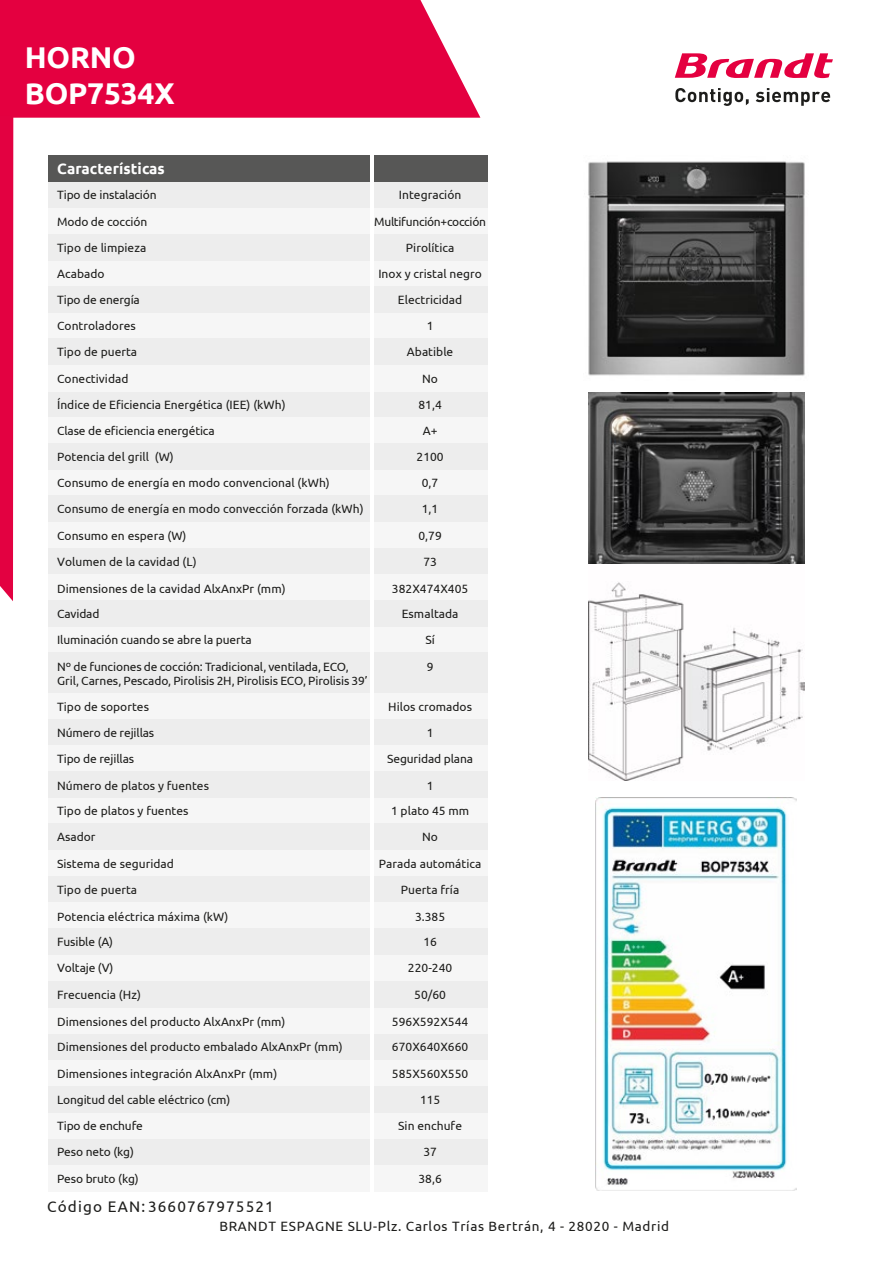
<style>
.page{position:relative;width:893px;height:1263px;background:#fff}
.page>*{position:absolute;margin:0;border:0;box-sizing:border-box;transform-origin:0 0}
.t1{font:700 30px/36px "Ubuntu";letter-spacing:-.01em;color:#fff}
.t2{font:15.3px "Ubuntu";letter-spacing:.075em;color:#1d1d1b}
.t3{font:700 15px "Ubuntu";letter-spacing:.005em;color:#fff}
.t4{font:13.5px "Ubuntu";letter-spacing:.05em;color:#1d1d1b}
.t5{font:12px/14.4px "Ubuntu";letter-spacing:.005em;color:#1d1d1b}
.t6{font:12px "Ubuntu";letter-spacing:-.02em;color:#1d1d1b}
</style>
<div class="page">
<svg style="left:675px;top:88px;width:74px;height:18px"></svg>
<svg style="left:756px;top:88px;width:74px;height:18px"></svg>
<svg style="left:675px;top:53px;width:158px;height:25px"></svg>
<div style="left:0;top:0;width:480px;height:118px;background:#e40040"></div>
<div style="left:0;top:115px;width:13px;height:486px;background:#e30141"></div>
<img style="left:595px;top:798px;width:202px;height:393px">
<img style="left:589px;top:582px;width:215px;height:198px">
<img style="left:588px;top:161px;width:217px;height:215px">
<img style="left:589px;top:393px;width:215px;height:171px">
<div style="left:49px;top:156px;width:439px;height:26px;background:#575756"></div>
<div style="left:49px;top:182px;width:439px;height:26px;background:#ededed"></div>
<div style="left:49px;top:208px;width:439px;height:27px;background:#f6f6f6"></div>
<div style="left:49px;top:260px;width:439px;height:26px;background:#f6f6f6"></div>
<div style="left:49px;top:234px;width:439px;height:26px;background:#ededed"></div>
<div style="left:49px;top:312px;width:439px;height:26px;background:#f6f6f6"></div>
<div style="left:49px;top:391px;width:439px;height:26px;background:#ededed"></div>
<div style="left:49px;top:339px;width:439px;height:26px;background:#ededed"></div>
<div style="left:49px;top:365px;width:439px;height:26px;background:#f6f6f6"></div>
<div style="left:49px;top:286px;width:439px;height:27px;background:#ededed"></div>
<div style="left:49px;top:418px;width:439px;height:26px;background:#f6f6f6"></div>
<div style="left:49px;top:469px;width:439px;height:26px;background:#f6f6f6"></div>
<div style="left:49px;top:443px;width:439px;height:26px;background:#ededed"></div>
<div style="left:49px;top:521px;width:439px;height:27px;background:#f6f6f6"></div>
<div style="left:49px;top:495px;width:439px;height:27px;background:#ededed"></div>
<div style="left:49px;top:548px;width:439px;height:26px;background:#ededed"></div>
<div style="left:49px;top:574px;width:439px;height:27px;background:#f6f6f6"></div>
<div style="left:49px;top:601px;width:439px;height:26px;background:#ededed"></div>
<div style="left:49px;top:627px;width:439px;height:26px;background:#f6f6f6"></div>
<div style="left:49px;top:652px;width:439px;height:42px;background:#ededed"></div>
<div style="left:49px;top:693px;width:439px;height:26px;background:#f6f6f6"></div>
<div style="left:49px;top:719px;width:439px;height:27px;background:#ededed"></div>
<div style="left:49px;top:746px;width:439px;height:26px;background:#f6f6f6"></div>
<div style="left:49px;top:797px;width:439px;height:26px;background:#f6f6f6"></div>
<div style="left:49px;top:771px;width:439px;height:27px;background:#ededed"></div>
<div style="left:49px;top:849px;width:439px;height:27px;background:#f6f6f6"></div>
<div style="left:49px;top:823px;width:439px;height:27px;background:#ededed"></div>
<div style="left:49px;top:876px;width:439px;height:26px;background:#ededed"></div>
<div style="left:49px;top:902px;width:439px;height:27px;background:#f6f6f6"></div>
<div style="left:49px;top:929px;width:439px;height:26px;background:#ededed"></div>
<div style="left:49px;top:955px;width:439px;height:26px;background:#f6f6f6"></div>
<div style="left:49px;top:1007px;width:439px;height:27px;background:#f6f6f6"></div>
<div style="left:49px;top:981px;width:439px;height:27px;background:#ededed"></div>
<div style="left:49px;top:1034px;width:439px;height:26px;background:#ededed"></div>
<div style="left:49px;top:1060px;width:439px;height:26px;background:#f6f6f6"></div>
<div style="left:49px;top:1086px;width:439px;height:27px;background:#ededed"></div>
<div style="left:49px;top:1113px;width:439px;height:26px;background:#f6f6f6"></div>
<div style="left:49px;top:1139px;width:439px;height:26px;background:#ededed"></div>
<div style="left:49px;top:1165px;width:439px;height:27px;background:#f6f6f6"></div>
<hr style="left:370px;top:146px;width:4px;height:1050px;background:#fff">
<h1 class="t1" style="left:25px;top:39px;width:151px">HORNO<br>BOP7534X</h1>
<p class="t3" style="left:57px;top:159px;width:109px">Características</p>
<p class="t5" style="left:57px;top:187px;width:101px">Tipo de instalación</p>
<p class="t5" style="left:399px;top:187px;width:64px">Integración</p>
<p class="t5" style="left:57px;top:214px;width:92px">Modo de cocción</p>
<p class="t5" style="left:57px;top:240px;width:91px">Tipo de limpieza</p>
<p class="t6" style="left:374px;top:214px;width:113px">Multifunción+cocción</p>
<p class="t5" style="left:406px;top:240px;width:50px">Pirolítica</p>
<p class="t5" style="left:57px;top:266px;width:49px">Acabado</p>
<p class="t5" style="left:378px;top:266px;width:105px">Inox y cristal negro</p>
<p class="t5" style="left:57px;top:292px;width:84px">Tipo de energía</p>
<p class="t5" style="left:398px;top:292px;width:66px">Electricidad</p>
<p class="t5" style="left:57px;top:319px;width:80px">Controladores</p>
<p class="t5" style="left:427px;top:319px;width:8px">1</p>
<p class="t5" style="left:57px;top:344px;width:82px">Tipo de puerta</p>
<p class="t5" style="left:407px;top:344px;width:48px">Abatible</p>
<p class="t5" style="left:57px;top:371px;width:73px">Conectividad</p>
<p class="t5" style="left:422px;top:371px;width:17px">No</p>
<p class="t5" style="left:57px;top:397px;width:230px">Índice de Eficiencia Energética (IEE) (kWh)</p>
<p class="t5" style="left:418px;top:397px;width:25px">81,4</p>
<p class="t5" style="left:57px;top:423px;width:159px">Clase de eficiencia energética</p>
<p class="t5" style="left:57px;top:450px;width:118px">Potencia del grill (W)</p>
<p class="t5" style="left:423px;top:423px;width:16px">A+</p>
<p class="t5" style="left:417px;top:450px;width:29px">2100</p>
<p class="t5" style="left:57px;top:475px;width:274px">Consumo de energía en modo convencional (kWh)</p>
<p class="t5" style="left:422px;top:475px;width:18px">0,7</p>
<p class="t5" style="left:57px;top:501px;width:308px">Consumo de energía en modo convección forzada (kWh)</p>
<p class="t5" style="left:422px;top:501px;width:18px">1,1</p>
<p class="t5" style="left:57px;top:528px;width:131px">Consumo en espera (W)</p>
<p class="t5" style="left:418px;top:528px;width:25px">0,79</p>
<p class="t5" style="left:57px;top:554px;width:141px">Volumen de la cavidad (L)</p>
<p class="t5" style="left:423px;top:554px;width:15px">73</p>
<p class="t5" style="left:57px;top:581px;width:230px">Dimensiones de la cavidad AlxAnxPr (mm)</p>
<p class="t5" style="left:392px;top:581px;width:78px">382X474X405</p>
<p class="t5" style="left:57px;top:606px;width:44px">Cavidad</p>
<p class="t5" style="left:402px;top:606px;width:58px">Esmaltada</p>
<p class="t5" style="left:57px;top:632px;width:196px">Iluminación cuando se abre la puerta</p>
<p class="t5" style="left:57px;top:659px;width:312px">Nº de funciones de cocción: Tradicional, ventilada, ECO,<br>Gril, Carnes, Pescado, Pirolisis 2H, Pirolisis ECO, Pirolisis 39’</p>
<p class="t5" style="left:425px;top:632px;width:11px">Sí</p>
<p class="t5" style="left:427px;top:659px;width:8px">9</p>
<p class="t5" style="left:57px;top:700px;width:93px">Tipo de soportes</p>
<p class="t5" style="left:388px;top:699px;width:85px">Hilos cromados</p>
<p class="t5" style="left:57px;top:725px;width:99px">Número de rejillas</p>
<p class="t5" style="left:427px;top:725px;width:8px">1</p>
<p class="t5" style="left:57px;top:751px;width:79px">Tipo de rejillas</p>
<p class="t5" style="left:57px;top:778px;width:153px">Número de platos y fuentes</p>
<p class="t5" style="left:387px;top:751px;width:87px">Seguridad plana</p>
<p class="t5" style="left:427px;top:778px;width:8px">1</p>
<p class="t5" style="left:57px;top:803px;width:133px">Tipo de platos y fuentes</p>
<p class="t5" style="left:391px;top:803px;width:80px">1 plato 45 mm</p>
<p class="t5" style="left:57px;top:829px;width:40px">Asador</p>
<p class="t5" style="left:422px;top:829px;width:17px">No</p>
<p class="t5" style="left:57px;top:856px;width:118px">Sistema de seguridad</p>
<p class="t5" style="left:379px;top:856px;width:104px">Parada automática</p>
<p class="t5" style="left:57px;top:882px;width:82px">Tipo de puerta</p>
<p class="t5" style="left:401px;top:882px;width:60px">Puerta fría</p>
<p class="t5" style="left:57px;top:909px;width:173px">Potencia eléctrica máxima (kW)</p>
<p class="t5" style="left:415px;top:909px;width:32px">3.385</p>
<p class="t5" style="left:57px;top:934px;width:58px">Fusible (A)</p>
<p class="t5" style="left:423px;top:934px;width:15px">16</p>
<p class="t5" style="left:57px;top:961px;width:58px">Voltaje (V)</p>
<p class="t5" style="left:408px;top:960px;width:46px">220-240</p>
<p class="t5" style="left:57px;top:987px;width:85px">Frecuencia (Hz)</p>
<p class="t5" style="left:414px;top:987px;width:33px">50/60</p>
<p class="t5" style="left:57px;top:1014px;width:230px">Dimensiones del producto AlxAnxPr (mm)</p>
<p class="t5" style="left:392px;top:1014px;width:78px">596X592X544</p>
<p class="t5" style="left:57px;top:1039px;width:287px">Dimensiones del producto embalado AlxAnxPr (mm)</p>
<p class="t5" style="left:392px;top:1039px;width:78px">670X640X660</p>
<p class="t5" style="left:57px;top:1066px;width:222px">Dimensiones integración AlxAnxPr (mm)</p>
<p class="t5" style="left:392px;top:1066px;width:78px">585X560X550</p>
<p class="t5" style="left:57px;top:1092px;width:175px">Longitud del cable eléctrico (cm)</p>
<p class="t5" style="left:420px;top:1092px;width:22px">115</p>
<p class="t5" style="left:57px;top:1118px;width:87px">Tipo de enchufe</p>
<p class="t5" style="left:398px;top:1118px;width:65px">Sin enchufe</p>
<p class="t5" style="left:57px;top:1144px;width:78px">Peso neto (kg)</p>
<p class="t5" style="left:423px;top:1144px;width:15px">37</p>
<p class="t5" style="left:57px;top:1171px;width:83px">Peso bruto (kg)</p>
<p class="t5" style="left:418px;top:1171px;width:25px">38,6</p>
<p class="t2" style="left:47px;top:1197px;width:228px">Código EAN: 3660767975521</p>
<p class="t4" style="left:219px;top:1218px;width:451px">BRANDT ESPAGNE SLU-Plz. Carlos Trías Bertrán, 4 - 28020 - Madrid</p>
</div>
